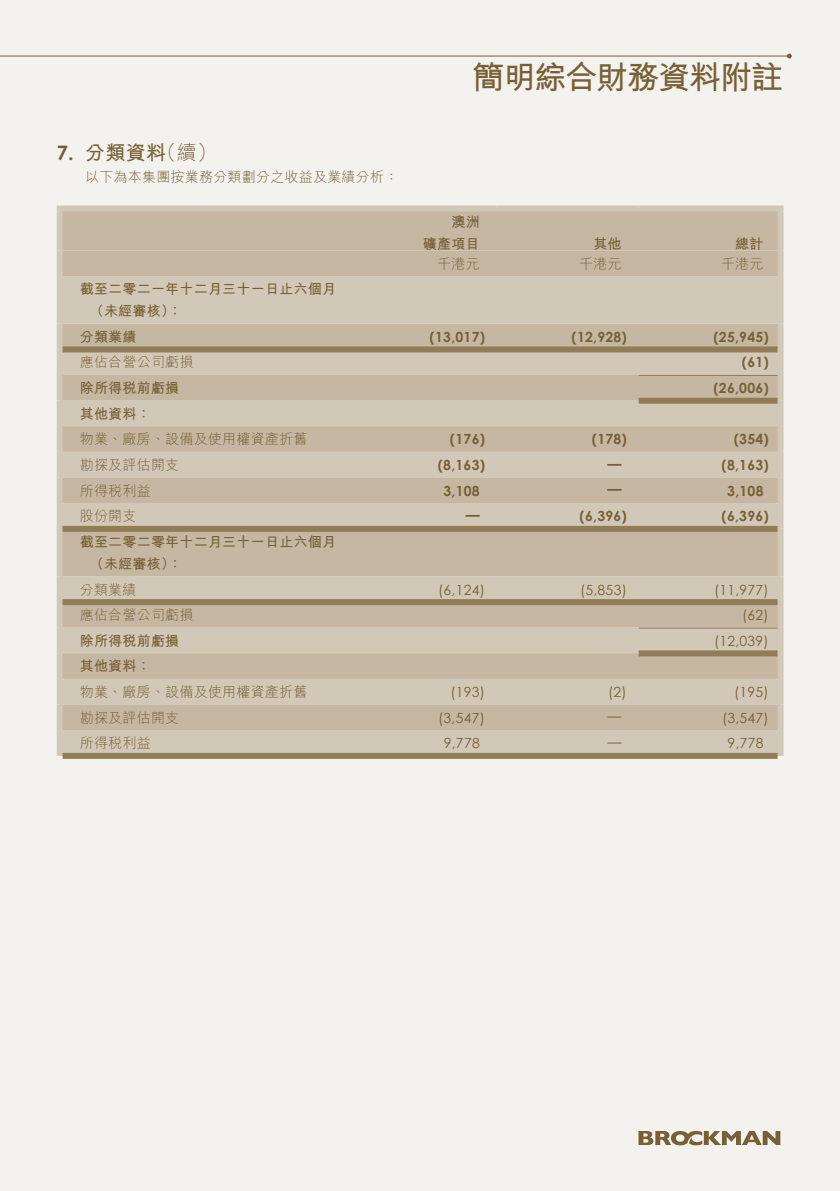
<style>
.page{position:relative;width:840px;height:1191px;background:#fff}
.page>*{position:absolute;margin:0;border:0;box-sizing:border-box;transform-origin:0 0}
.t1{font:700 32px "M Hei HK";letter-spacing:-.035em;color:#776036}
.t2{font:700 20px "M Hei HK";color:#776036}
.t3{font:300 20px "M Hei HK";color:#776036}
.t4{font:700 20px "Century Gothic";color:#776036}
.t5{font:300 14px "M Hei HK";letter-spacing:.015em;color:#776036}
.t6{font:700 14px "Century Gothic";letter-spacing:.015em;color:#776036}
.t7{font:700 14px/22px "M Hei HK";letter-spacing:.015em;color:#776036}
.t8{font:14px "Century Gothic";letter-spacing:.015em;color:#776036}
</style>
<div class="page">
<div style="left:0;top:0;width:839px;height:1191px;background:#f4f2ee"></div>
<svg style="left:638px;top:1131px;width:142px;height:14px"></svg>
<hr style="left:0;top:56px;width:789px;height:1px;background:#776036">
<svg style="left:786px;top:54px;width:5px;height:4px"></svg>
<div style="left:63px;top:211px;width:714px;height:65px;background:#c5b7a2"></div>
<div style="left:63px;top:276px;width:714px;height:477px;background:#d2c8b8"></div>
<svg style="left:63px;top:324px;width:714px;height:406px;background:#cabeab"></svg>
<div style="left:57px;top:211px;width:6px;height:39px;background:#d2c8b8"></div>
<div style="left:57px;top:205px;width:297px;height:6px;background:#d2c8b8"></div>
<div style="left:354px;top:205px;width:142px;height:6px;background:#d2c8b8"></div>
<div style="left:496px;top:205px;width:142px;height:6px;background:#d2c8b8"></div>
<div style="left:638px;top:205px;width:145px;height:6px;background:#d2c8b8"></div>
<div style="left:777px;top:211px;width:6px;height:39px;background:#d2c8b8"></div>
<div style="left:57px;top:250px;width:6px;height:26px;background:#d2c8b8"></div>
<div style="left:777px;top:250px;width:6px;height:26px;background:#d2c8b8"></div>
<div style="left:57px;top:276px;width:6px;height:48px;background:#d2c8b8"></div>
<div style="left:777px;top:276px;width:6px;height:48px;background:#d2c8b8"></div>
<div style="left:57px;top:324px;width:6px;height:25px;background:#d2c8b8"></div>
<div style="left:57px;top:349px;width:6px;height:26px;background:#d2c8b8"></div>
<div style="left:57px;top:375px;width:6px;height:25px;background:#d2c8b8"></div>
<div style="left:57px;top:400px;width:6px;height:26px;background:#d2c8b8"></div>
<div style="left:57px;top:426px;width:6px;height:26px;background:#d2c8b8"></div>
<div style="left:57px;top:452px;width:6px;height:25px;background:#d2c8b8"></div>
<div style="left:57px;top:477px;width:6px;height:26px;background:#d2c8b8"></div>
<div style="left:57px;top:503px;width:6px;height:26px;background:#d2c8b8"></div>
<div style="left:57px;top:529px;width:6px;height:47px;background:#d2c8b8"></div>
<div style="left:57px;top:576px;width:6px;height:26px;background:#d2c8b8"></div>
<div style="left:57px;top:602px;width:6px;height:25px;background:#d2c8b8"></div>
<div style="left:57px;top:627px;width:6px;height:26px;background:#d2c8b8"></div>
<div style="left:57px;top:653px;width:6px;height:26px;background:#d2c8b8"></div>
<div style="left:57px;top:679px;width:6px;height:25px;background:#d2c8b8"></div>
<div style="left:57px;top:704px;width:6px;height:26px;background:#d2c8b8"></div>
<div style="left:57px;top:730px;width:6px;height:25px;background:#d2c8b8"></div>
<div style="left:777px;top:324px;width:6px;height:25px;background:#d2c8b8"></div>
<div style="left:777px;top:349px;width:6px;height:26px;background:#d2c8b8"></div>
<div style="left:777px;top:375px;width:6px;height:25px;background:#d2c8b8"></div>
<div style="left:777px;top:400px;width:6px;height:26px;background:#d2c8b8"></div>
<div style="left:777px;top:426px;width:6px;height:26px;background:#d2c8b8"></div>
<div style="left:777px;top:452px;width:6px;height:25px;background:#d2c8b8"></div>
<div style="left:777px;top:477px;width:6px;height:26px;background:#d2c8b8"></div>
<div style="left:777px;top:503px;width:6px;height:26px;background:#d2c8b8"></div>
<div style="left:777px;top:529px;width:6px;height:47px;background:#d2c8b8"></div>
<div style="left:777px;top:576px;width:6px;height:26px;background:#d2c8b8"></div>
<div style="left:777px;top:602px;width:6px;height:25px;background:#d2c8b8"></div>
<div style="left:777px;top:627px;width:6px;height:26px;background:#d2c8b8"></div>
<div style="left:777px;top:653px;width:6px;height:26px;background:#d2c8b8"></div>
<div style="left:777px;top:679px;width:6px;height:25px;background:#d2c8b8"></div>
<div style="left:777px;top:704px;width:6px;height:26px;background:#d2c8b8"></div>
<div style="left:777px;top:730px;width:6px;height:25px;background:#d2c8b8"></div>
<div style="left:63px;top:346px;width:714px;height:6px;background:#917c58"></div>
<hr style="left:638px;top:375px;width:139px;height:1px;background:#917c58">
<div style="left:638px;top:398px;width:139px;height:6px;background:#917c58"></div>
<div style="left:63px;top:526px;width:714px;height:6px;background:#917c58"></div>
<div style="left:63px;top:599px;width:714px;height:6px;background:#917c58"></div>
<hr style="left:638px;top:627px;width:139px;height:1px;background:#917c58">
<div style="left:638px;top:650px;width:139px;height:6px;background:#917c58"></div>
<div style="left:63px;top:753px;width:714px;height:6px;background:#917c58"></div>
<h1 class="t1" style="left:472px;top:54px;width:312px">簡明綜合財務資料附註</h1>
<h2 class="t4" style="left:57px;top:137px;width:19px">7.</h2>
<h2 class="t3" style="left:156px;top:142px;width:62px">（續(</h2>
<h2 class="t2" style="left:85px;top:138px;width:83px">分類資料</h2>
<p class="t5" style="left:85px;top:169px;width:314px">以下為本集團按業務分類劃分之收益及業績分析：</p>
<p class="t7" style="left:451px;top:209px;width:30px">澳洲</p>
<p class="t7" style="left:423px;top:231px;width:58px">礦產項目</p>
<p class="t7" style="left:593px;top:231px;width:30px">其他</p>
<p class="t7" style="left:734px;top:231px;width:30px">總計</p>
<p class="t5" style="left:437px;top:256px;width:44px">千港元</p>
<p class="t5" style="left:578px;top:256px;width:44px">千港元</p>
<p class="t5" style="left:720px;top:256px;width:44px">千港元</p>
<p class="t7" style="left:90px;top:277px;width:248px;text-indent:-10px">截至二零二一年十二月三十一日止六個月（未經審核：(</p>
<p class="t7" style="left:80px;top:324px;width:58px">分類業績</p>
<p class="t6" style="left:429px;top:326px;width:57px">)13,017(</p>
<p class="t6" style="left:571px;top:326px;width:57px">)12,928(</p>
<p class="t6" style="left:713px;top:326px;width:57px">)25,945(</p>
<p class="t5" style="left:80px;top:355px;width:115px">應佔合營公司虧損</p>
<p class="t6" style="left:741px;top:352px;width:29px">)61(</p>
<p class="t7" style="left:80px;top:374px;width:101px;line-height:25.6px">除所得稅前虧損其他資料：</p>
<p class="t6" style="left:713px;top:377px;width:57px">)26,006(</p>
<p class="t5" style="left:80px;top:432px;width:229px">物業、廠房、設備及使用權資產折舊</p>
<p class="t6" style="left:449px;top:428px;width:37px">)176(</p>
<p class="t6" style="left:591px;top:428px;width:37px">)178(</p>
<p class="t6" style="left:733px;top:428px;width:37px">)354(</p>
<p class="t5" style="left:80px;top:458px;width:101px">勘探及評估開支</p>
<p class="t6" style="left:437px;top:454px;width:49px">)8,163(</p>
<p class="t6" style="left:607px;top:453px;width:15px">—</p>
<p class="t6" style="left:721px;top:454px;width:49px">)8,163(</p>
<p class="t5" style="left:80px;top:483px;width:72px">所得稅利益</p>
<p class="t6" style="left:443px;top:480px;width:38px">3,108</p>
<p class="t6" style="left:607px;top:478px;width:15px">—</p>
<p class="t6" style="left:726px;top:480px;width:38px">3,108</p>
<p class="t5" style="left:80px;top:509px;width:58px">股份開支</p>
<p class="t7" style="left:90px;top:529px;width:248px;text-indent:-10px">截至二零二零年十二月三十一日止六個月（未經審核：(</p>
<p class="t6" style="left:465px;top:504px;width:15px">—</p>
<p class="t6" style="left:579px;top:505px;width:49px">)6,396(</p>
<p class="t6" style="left:721px;top:505px;width:49px">)6,396(</p>
<p class="t5" style="left:80px;top:582px;width:58px">分類業績</p>
<p class="t8" style="left:438px;top:579px;width:48px">)6,124(</p>
<p class="t8" style="left:579px;top:579px;width:48px">)5,853(</p>
<p class="t8" style="left:713px;top:579px;width:56px">)11,977(</p>
<p class="t5" style="left:80px;top:608px;width:115px">應佔合營公司虧損</p>
<p class="t8" style="left:741px;top:605px;width:28px">)62(</p>
<p class="t7" style="left:80px;top:626px;width:101px;line-height:25.6px">除所得稅前虧損其他資料：</p>
<p class="t8" style="left:713px;top:631px;width:56px">)12,039(</p>
<p class="t5" style="left:80px;top:684px;width:229px">物業、廠房、設備及使用權資產折舊</p>
<p class="t8" style="left:450px;top:682px;width:36px">)193(</p>
<p class="t8" style="left:608px;top:682px;width:20px">(2)</p>
<p class="t8" style="left:733px;top:682px;width:36px">)195(</p>
<p class="t5" style="left:80px;top:710px;width:101px">勘探及評估開支</p>
<p class="t8" style="left:438px;top:708px;width:48px">)3,547(</p>
<p class="t8" style="left:607px;top:706px;width:15px">—</p>
<p class="t8" style="left:721px;top:708px;width:48px">)3,547(</p>
<p class="t5" style="left:80px;top:736px;width:72px">所得稅利益</p>
<p class="t8" style="left:443px;top:733px;width:37px">9,778</p>
<p class="t8" style="left:607px;top:732px;width:15px">—</p>
<p class="t8" style="left:727px;top:733px;width:37px">9,778</p>
</div>
